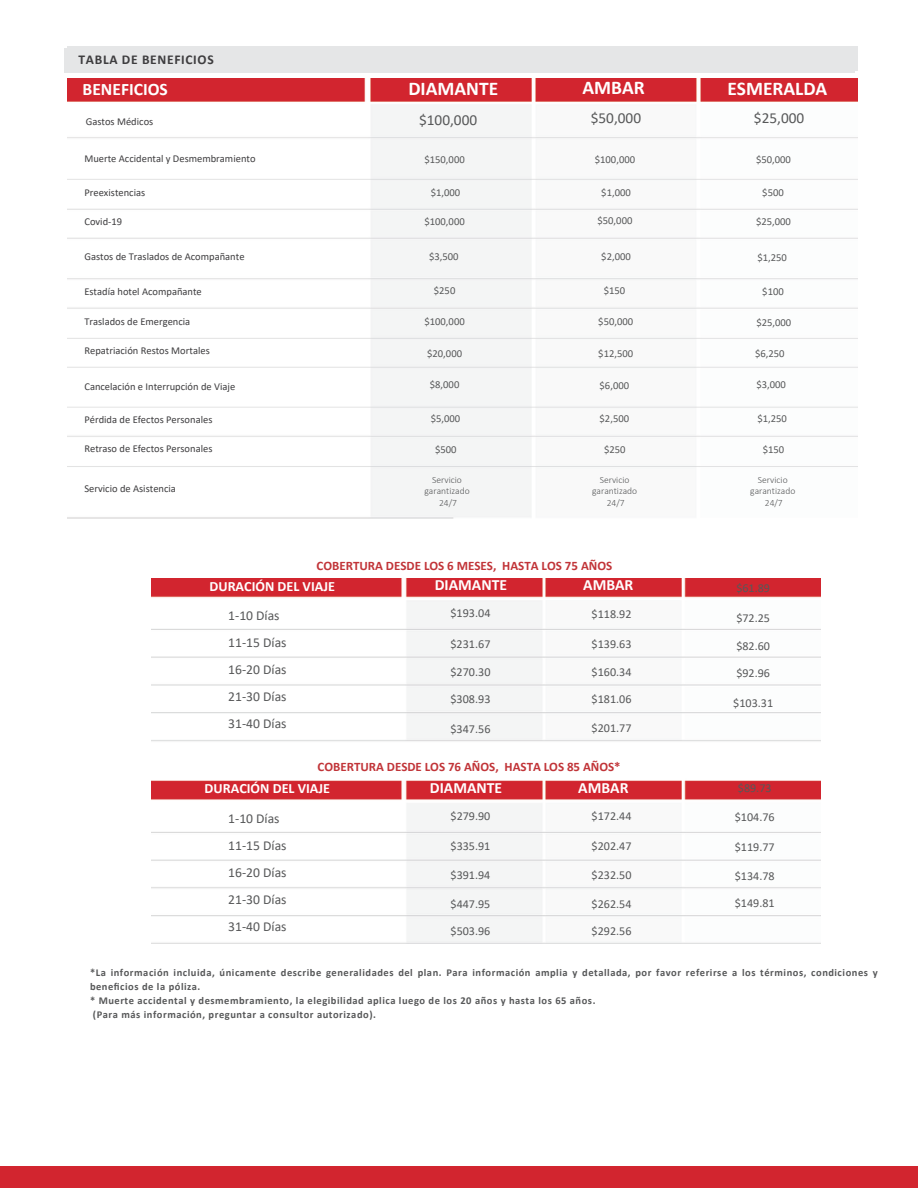
<style>
.page{position:relative;width:918px;height:1188px;background:#fff}
.page>*{position:absolute;margin:0;border:0;box-sizing:border-box;transform-origin:0 0}
.t1{font:700 19.5px "Calibri";color:#fff}
.t2{font:700 17.55px "Calibri";color:#fff}
.t3{font:700 15.6px "Calibri";color:#fff}
.t4{font:15.3px "Calibri";color:#575859}
.t5{font:700 14.1px "Calibri";color:#fff}
.t6{font:13.65px/27px "Calibri";color:#575859}
.t7{font:700 13.5px "Calibri";letter-spacing:.05em;color:#3e3d3f}
.t8{font:700 12.9px "Calibri";color:#c13438}
.t9{font:12.15px "Calibri";color:#575859}
.t10{font:10.65px "Calibri";color:#575859}
.t11{font:700 10.5px/14px "Calibri";letter-spacing:.05em;color:#575859}
.t12{font:10.5px "Calibri";color:#3e3d3f}
.t13{font:300 9.6px/11.1px "Calibri";color:#575859;text-align:center}
</style>
<div class="page">
<div style="left:68px;top:46px;width:790px;height:24px;background:#e5e6e7"></div>
<img style="left:151px;top:578px;width:670px;height:366px">
<img style="left:68px;top:78px;width:790px;height:440px">
<div style="left:64px;top:48px;width:790px;height:24px;background:#e5e6e7"></div>
<div style="left:0;top:1167px;width:918px;height:21px;background:#d2252f"></div>
<p class="t7" style="left:83px;top:52px;width:137px">TABLA DE BENEFICIOS</p>
<p class="t7" style="left:79px;top:54px;width:137px">TABLA DE BENEFICIOS</p>
<h2 class="t2" style="left:83px;top:81px;width:87px">BENEFICIOS</h2>
<h1 class="t1" style="left:408px;top:81px;width:91px">DIAMANTE</h1>
<h1 class="t1" style="left:582px;top:79px;width:64px">AMBAR</h1>
<p class="t12" style="left:86px;top:117px;width:69px">Gastos Médicos</p>
<h3 class="t4" style="left:419px;top:114px;width:60px">$100,000</h3>
<h3 class="t4" style="left:591px;top:112px;width:52px">$50,000</h3>
<h1 class="t1" style="left:727px;top:81px;width:102px">ESMERALDA</h1>
<h3 class="t4" style="left:754px;top:112px;width:52px">$25,000</h3>
<p class="t12" style="left:84px;top:154px;width:173px">Muerte Accidental y Desmembramiento</p>
<p class="t10" style="left:424px;top:155px;width:42px">$150,000</p>
<p class="t10" style="left:595px;top:155px;width:42px">$100,000</p>
<p class="t10" style="left:756px;top:155px;width:36px">$50,000</p>
<p class="t12" style="left:84px;top:188px;width:62px">Preexistencias</p>
<p class="t10" style="left:431px;top:188px;width:31px">$1,000</p>
<p class="t10" style="left:601px;top:188px;width:31px">$1,000</p>
<p class="t10" style="left:762px;top:188px;width:23px">$500</p>
<p class="t12" style="left:84px;top:217px;width:39px">Covid-19</p>
<p class="t10" style="left:424px;top:217px;width:42px">$100,000</p>
<p class="t10" style="left:598px;top:216px;width:36px">$50,000</p>
<p class="t10" style="left:756px;top:217px;width:36px">$25,000</p>
<p class="t12" style="left:84px;top:252px;width:162px">Gastos de Traslados de Acompañante</p>
<p class="t10" style="left:429px;top:252px;width:31px">$3,500</p>
<p class="t10" style="left:601px;top:252px;width:31px">$2,000</p>
<p class="t10" style="left:757px;top:253px;width:31px">$1,250</p>
<p class="t12" style="left:84px;top:287px;width:119px">Estadía hotel Acompañante</p>
<p class="t10" style="left:434px;top:286px;width:23px">$250</p>
<p class="t10" style="left:604px;top:286px;width:23px">$150</p>
<p class="t10" style="left:762px;top:287px;width:23px">$100</p>
<p class="t12" style="left:84px;top:317px;width:107px">Traslados de Emergencia</p>
<p class="t12" style="left:84px;top:346px;width:127px">Repatriación Restos Mortales</p>
<p class="t10" style="left:424px;top:317px;width:42px">$100,000</p>
<p class="t10" style="left:427px;top:349px;width:36px">$20,000</p>
<p class="t10" style="left:598px;top:317px;width:36px">$50,000</p>
<p class="t10" style="left:598px;top:349px;width:36px">$12,500</p>
<p class="t10" style="left:756px;top:318px;width:36px">$25,000</p>
<p class="t10" style="left:755px;top:349px;width:31px">$6,250</p>
<p class="t12" style="left:84px;top:382px;width:152px">Cancelación e Interrupción de Viaje</p>
<p class="t10" style="left:430px;top:380px;width:31px">$8,000</p>
<p class="t10" style="left:600px;top:381px;width:31px">$6,000</p>
<p class="t10" style="left:757px;top:380px;width:31px">$3,000</p>
<p class="t12" style="left:84px;top:415px;width:130px">Pérdida de Efectos Personales</p>
<p class="t12" style="left:84px;top:445px;width:130px">Retraso de Efectos Personales</p>
<p class="t12" style="left:84px;top:484px;width:93px">Servicio de Asistencia</p>
<p class="t10" style="left:431px;top:414px;width:31px">$5,000</p>
<p class="t10" style="left:600px;top:414px;width:31px">$2,500</p>
<p class="t10" style="left:757px;top:414px;width:31px">$1,250</p>
<p class="t10" style="left:435px;top:445px;width:23px">$500</p>
<p class="t10" style="left:604px;top:445px;width:23px">$250</p>
<p class="t10" style="left:763px;top:445px;width:23px">$150</p>
<p class="t13" style="left:424px;top:475px;width:47px">Servicio garantizado<br>24/7</p>
<p class="t13" style="left:592px;top:475px;width:47px">Servicio garantizado<br>24/7</p>
<p class="t13" style="left:750px;top:475px;width:47px">Servicio garantizado<br>24/7</p>
<p class="t8" style="left:316px;top:560px;width:297px">COBERTURA DESDE LOS 6 MESES, HASTA LOS 75 AÑOS</p>
<h3 class="t5" style="left:209px;top:580px;width:127px">DURACIÓN DEL VIAJE</h3>
<h3 class="t3" style="left:435px;top:579px;width:74px">DIAMANTE</h3>
<h3 class="t3" style="left:583px;top:579px;width:52px">AMBAR</h3>
<p class="t9" style="left:736px;top:582px;width:35px">$61.89</p>
<p class="t9" style="left:736px;top:613px;width:35px">$72.25</p>
<p class="t9" style="left:736px;top:641px;width:35px">$82.60</p>
<p class="t9" style="left:736px;top:668px;width:35px">$92.96</p>
<p class="t9" style="left:733px;top:697px;width:41px">$103.31</p>
<p class="t9" style="left:450px;top:608px;width:42px">$193.04</p>
<p class="t9" style="left:450px;top:639px;width:42px">$231.67</p>
<p class="t9" style="left:450px;top:667px;width:42px">$270.30</p>
<p class="t9" style="left:450px;top:694px;width:42px">$308.93</p>
<p class="t9" style="left:450px;top:724px;width:42px">$347.56</p>
<p class="t9" style="left:592px;top:608px;width:41px">$118.92</p>
<p class="t9" style="left:592px;top:639px;width:41px">$139.63</p>
<p class="t9" style="left:592px;top:667px;width:41px">$160.34</p>
<p class="t9" style="left:592px;top:694px;width:41px">$181.06</p>
<p class="t9" style="left:592px;top:723px;width:41px">$201.77</p>
<h3 class="t6" style="left:228px;top:603px;width:60px">1-10 Días<br>11-15 Días<br>16-20 Días<br>21-30 Días<br>31-40 Días</h3>
<p class="t8" style="left:318px;top:761px;width:305px">COBERTURA DESDE LOS 76 AÑOS, HASTA LOS 85 AÑOS*</p>
<h3 class="t5" style="left:205px;top:783px;width:127px">DURACIÓN DEL VIAJE</h3>
<h3 class="t3" style="left:430px;top:781px;width:74px">DIAMANTE</h3>
<h3 class="t3" style="left:578px;top:781px;width:52px">AMBAR</h3>
<p class="t9" style="left:592px;top:811px;width:41px">$172.44</p>
<p class="t9" style="left:592px;top:840px;width:41px">$202.47</p>
<p class="t9" style="left:592px;top:870px;width:41px">$232.50</p>
<p class="t9" style="left:592px;top:899px;width:41px">$262.54</p>
<p class="t9" style="left:592px;top:926px;width:41px">$292.56</p>
<p class="t9" style="left:451px;top:811px;width:41px">$279.90</p>
<p class="t9" style="left:451px;top:840px;width:41px">$335.91</p>
<p class="t9" style="left:451px;top:870px;width:41px">$391.94</p>
<p class="t9" style="left:451px;top:899px;width:41px">$447.95</p>
<p class="t9" style="left:451px;top:926px;width:41px">$503.96</p>
<h3 class="t6" style="left:228px;top:806px;width:60px">1-10 Días<br>11-15 Días<br>16-20 Días<br>21-30 Días<br>31-40 Días</h3>
<p class="t9" style="left:738px;top:783px;width:35px">$89.73</p>
<p class="t9" style="left:735px;top:812px;width:41px">$104.76</p>
<p class="t9" style="left:735px;top:842px;width:41px">$119.77</p>
<p class="t9" style="left:735px;top:871px;width:41px">$134.78</p>
<p class="t9" style="left:735px;top:898px;width:41px">$149.81</p>
<p class="t11" style="left:90px;top:967px;width:789px">*La información incluida, únicamente describe generalidades del plan. Para información amplia y detallada, por favor referirse a los términos, condiciones y beneficios de la póliza.<br>* Muerte accidental y desmembramiento, la elegibilidad aplica luego de los 20 años y hasta los 65 años.<br>(Para más información, preguntar a consultor autorizado).</p>
</div>
